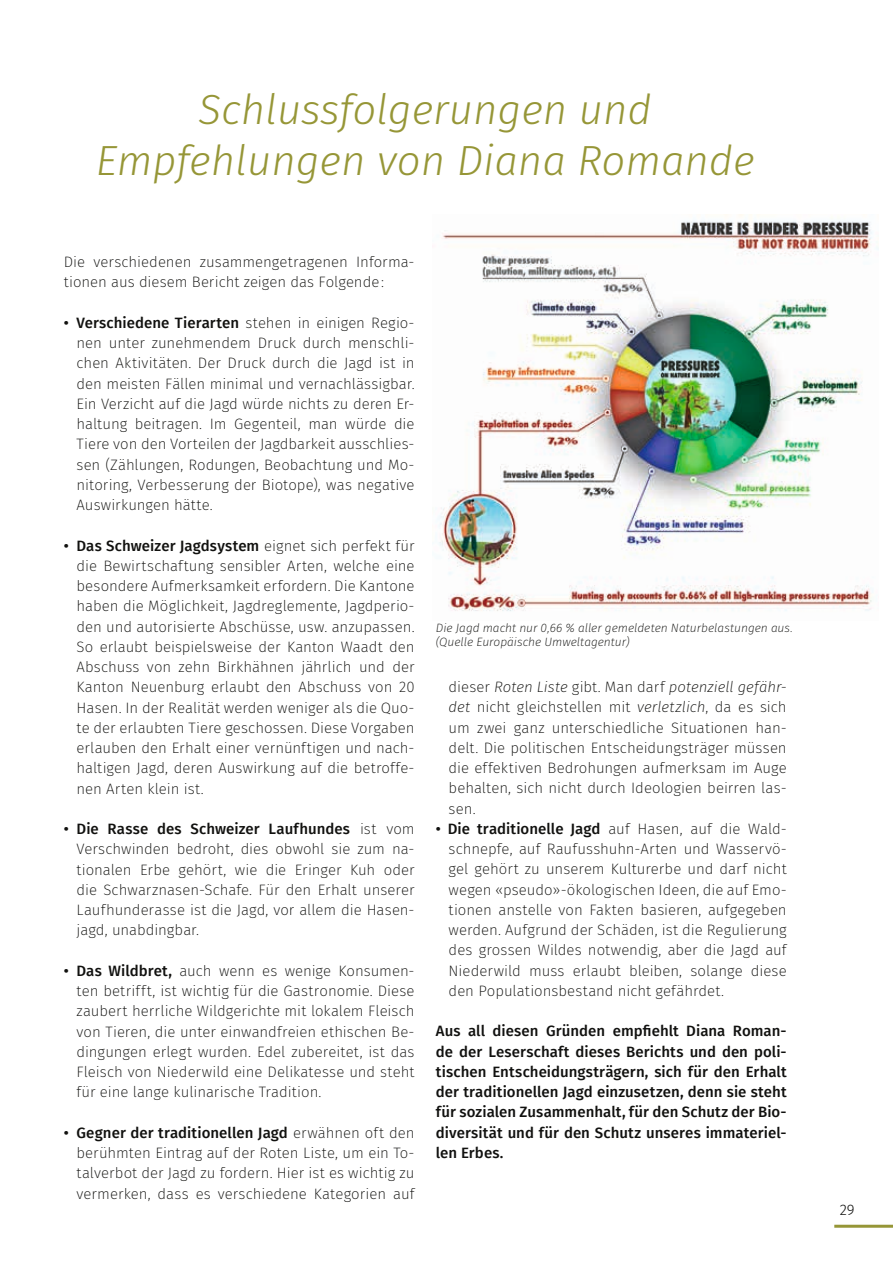
<style>
.page{position:relative;width:893px;height:1263px;background:#fff}
.page>*{position:absolute;margin:0;border:0;box-sizing:border-box;transform-origin:0 0}
.t1{font:italic 300 42px/50.4px "Fira Sans";color:#969637;text-align:center}
.t2{font:200 15px/20.2px "Fira Sans";color:#11110f;text-align:justify}
.t3{font:500 15px/20.2px "Fira Sans";letter-spacing:.005em;color:#11110f;text-align:justify}
.t4{font:300 15px "Fira Sans";color:#11110f}
.t5{font:italic 200 12px/14.4px "Fira Sans";color:#11110f}
.s1{font-weight:500}
.s2{font-style:italic}
</style>
<div class="page">
<hr style="left:834px;top:1225px;width:59px;height:3px;background:#969637">
<img style="left:438px;top:215px;width:440px;height:396px">
<h1 class="t1" style="left:96px;top:84px;width:661px">Schlussfolgerungen und<br>Empfehlungen von Diana Romande</h1>
<p class="t2" style="left:64px;top:252px;width:352px">Die verschiedenen zusammengetragenen Informa&shy;tionen aus diesem Bericht zeigen das Folgende:</p>
<p class="t2" style="left:77px;top:312px;width:340px;text-indent:-13px"><span class="s1">• Verschiedene Tierarten</span> stehen in einigen Regio&shy;nen unter zunehmendem Druck durch menschli&shy;chen Aktivitäten. Der Druck durch die Jagd ist in den meisten Fällen minimal und vernachlässigbar.<br>Ein Verzicht auf die Jagd würde nichts zu deren Er&shy;haltung beitragen. Im Gegenteil, man würde die Tiere von den Vorteilen der Jagdbarkeit ausschlies&shy;sen (Zählungen, Rodungen, Beobachtung und Mo&shy;nitoring, Verbesserung der Biotope), was negative Auswirkungen hätte.</p>
<p class="t2" style="left:77px;top:535px;width:340px;text-indent:-13px"><span class="s1">• Das Schweizer Jagdsystem</span> eignet sich perfekt für die Bewirtschaftung sensibler Arten, welche eine besondere Aufmerksamkeit erfordern. Die Kantone haben die Möglichkeit, Jagdreglemente, Jagdperio&shy;den und autorisierte Abschüsse, usw. anzupassen.<br>So erlaubt beispielsweise der Kanton Waadt den Abschuss von zehn Birkhähnen jährlich und der Kanton Neuenburg erlaubt den Abschuss von 20<br>Hasen. In der Realität werden weniger als die Quo&shy;te der erlaubten Tiere geschossen. Diese Vorgaben erlauben den Erhalt einer vernünftigen und nach&shy;haltigen Jagd, deren Auswirkung auf die betroffe&shy;nen Arten klein ist.</p>
<p class="t2" style="left:77px;top:819px;width:340px;text-indent:-13px"><span class="s1">• Die Rasse des Schweizer Laufhundes</span> ist vom Verschwinden bedroht, dies obwohl sie zum na&shy;tionalen Erbe gehört, wie die Eringer Kuh oder die Schwarznasen-Schafe. Für den Erhalt unserer Laufhunderasse ist die Jagd, vor allem die Hasen&shy;jagd, unabdingbar.</p>
<p class="t2" style="left:77px;top:960px;width:340px;text-indent:-13px"><span class="s1">• Das Wildbret,</span> auch wenn es wenige Konsumen&shy;ten betrifft, ist wichtig für die Gastronomie. Diese zaubert herrliche Wildgerichte mit lokalem Fleisch von Tieren, die unter einwandfreien ethischen Be&shy;dingungen erlegt wurden. Edel zubereitet, ist das Fleisch von Niederwild eine Delikatesse und steht für eine lange kulinarische Tradition.</p>
<p class="t2" style="left:77px;top:1122px;width:340px;text-indent:-13px"><span class="s1">• Gegner der traditionellen Jagd</span> erwähnen oft den berühmten Eintrag auf der Roten Liste, um ein To&shy;talverbot der Jagd zu fordern. Hier ist es wichtig zu vermerken, dass es verschiedene Kategorien auf</p>
<p class="t5" style="left:436px;top:621px;width:358px">Die Jagd macht nur 0,66 % aller gemeldeten Naturbelastungen aus. (Quelle Europäische Umweltagentur)</p>
<p class="t2" style="left:449px;top:677px;width:340px">dieser <span class="s2">Roten Liste</span> gibt. Man darf <span class="s2">potenziell gefähr&shy;det</span> nicht gleichstellen mit <span class="s2">verletzlich</span>, da es sich um zwei ganz unterschiedliche Situationen han&shy;delt. Die politischen Entscheidungsträger müssen die effektiven Bedrohungen aufmerksam im Auge behalten, sich nicht durch Ideologien beirren las&shy;sen.</p>
<p class="t2" style="left:449px;top:818px;width:340px;text-indent:-13px"><span class="s1">• Die traditionelle Jagd</span> auf Hasen, auf die Wald&shy;schnepfe, auf Raufusshuhn-Arten und Wasservö&shy;gel gehört zu unserem Kulturerbe und darf nicht wegen «pseudo»-ökologischen Ideen, die auf Emo&shy;tionen anstelle von Fakten basieren, aufgegeben werden. Aufgrund der Schäden, ist die Regulierung des grossen Wildes notwendig, aber die Jagd auf Niederwild muss erlaubt bleiben, solange diese den Populationsbestand nicht gefährdet.</p>
<p class="t3" style="left:436px;top:1020px;width:352px">Aus all diesen Gründen empfiehlt Diana Roman&shy;de der Leserschaft dieses Berichts und den poli&shy;tischen Entscheidungsträgern, sich für den Erhalt der traditionellen Jagd einzusetzen, denn sie steht für sozialen Zusammenhalt, für den Schutz der Bio&shy;diversität und für den Schutz unseres immateriel&shy;len Erbes.</p>
<p class="t4" style="left:840px;top:1199px;width:16px">29</p>
</div>
